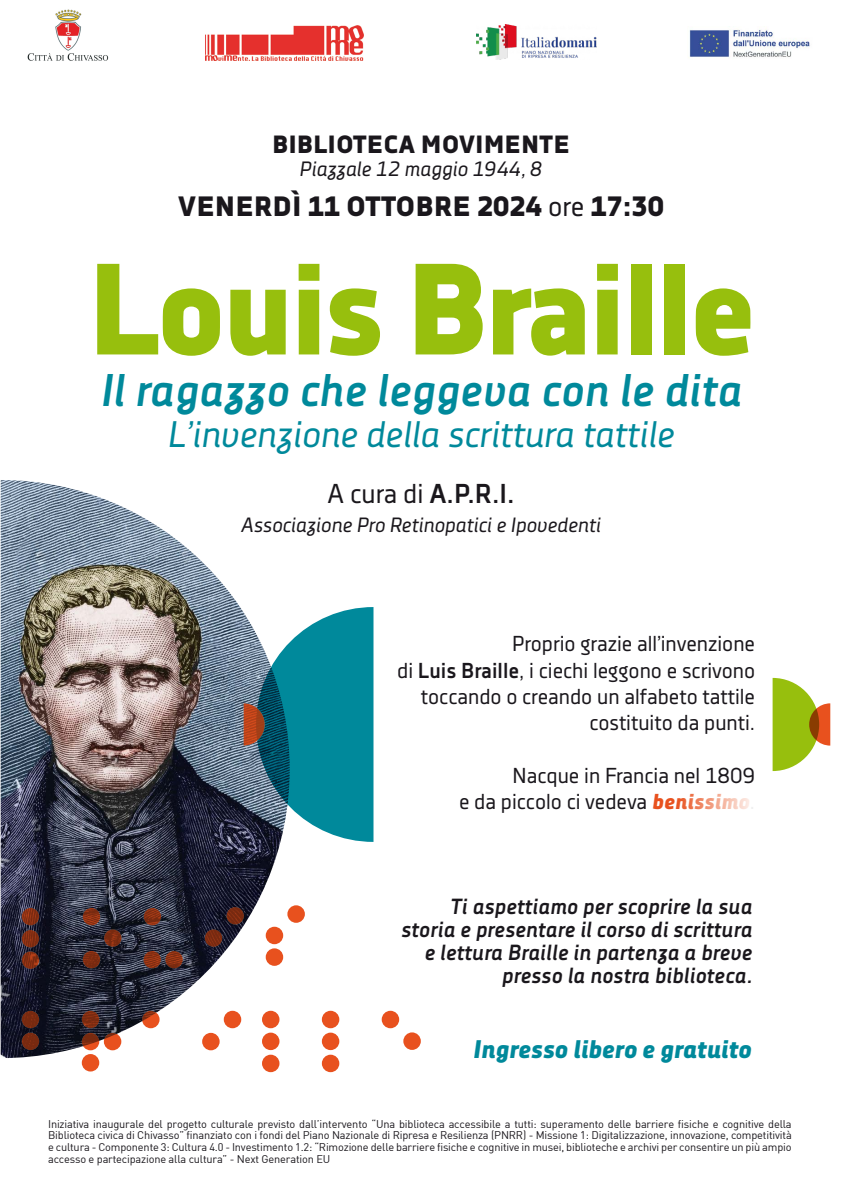
<style>
.page{position:relative;width:842px;height:1191px;background:#fff}
.page>*{position:absolute;margin:0;border:0;box-sizing:border-box;transform-origin:0 0}
.t1{font:800 129.4px "Decima Nova Pro";letter-spacing:-.04em;color:#97bf0d}
.t2{font:italic 700 45.7px "Decima Nova Pro";color:#00899b}
.t3{font:italic 36.9px "Decima Nova Pro";color:#00899b}
.t4{font:800 27.9px "Decima Nova Pro";color:#1a171c}
.t5{font:700 27.3px "Decima Nova Pro";color:#1a171c}
.t6{font:italic 800 25.4px "Decima Nova Pro";letter-spacing:-.02em;color:#00899b}
.t7{font:800 24.9px "Decima Nova Pro";color:#1a171c}
.t8{font:italic 700 21.9px/23.2px "Decima Nova Pro";color:#1a171c;text-align:right}
.t9{font:21.6px/26.3px "Decima Nova Pro";color:#1a171c;text-align:right}
.t10{font:italic 20.7px "Decima Nova Pro";color:#1a171c}
.t11{font:italic 20.6px "Decima Nova Pro";color:#1a171c}
.t12{font:11px/11.9px "DIN";letter-spacing:-.015em;color:#1a171c;text-align:justify}
.s1{font-weight:400}
.s2{font-weight:700}
.s3{font-weight:800;font-style:italic;color:#e8511e}
</style>
<div class="page">
<img style="left:27px;top:9px;width:82px;height:52px">
<img style="left:476px;top:25px;width:121px;height:35px">
<img style="left:205px;top:25px;width:158px;height:36px">
<img style="left:689px;top:29px;width:121px;height:28px">
<img style="left:1px;top:480px;width:289px;height:578px">
<svg style="left:773px;top:678px;width:57px;height:93px"></svg>
<svg style="left:244px;top:607px;width:129px;height:235px;background:#328d9c"></svg>
<svg style="left:22px;top:908px;width:17px;height:17px"></svg>
<svg style="left:83px;top:908px;width:17px;height:17px"></svg>
<svg style="left:144px;top:908px;width:17px;height:17px"></svg>
<svg style="left:226px;top:907px;width:18px;height:17px"></svg>
<div style="left:287px;top:905px;width:18px;height:17px;background:#e8511e;border-radius:50%"></div>
<svg style="left:83px;top:951px;width:17px;height:17px"></svg>
<svg style="left:143px;top:951px;width:18px;height:17px"></svg>
<svg style="left:165px;top:951px;width:18px;height:17px"></svg>
<svg style="left:22px;top:930px;width:17px;height:17px"></svg>
<svg style="left:104px;top:929px;width:18px;height:17px"></svg>
<svg style="left:205px;top:929px;width:17px;height:17px"></svg>
<div style="left:266px;top:926px;width:17px;height:18px;background:#e8511e;border-radius:50%"></div>
<div style="left:266px;top:948px;width:17px;height:17px;background:#e8511e;border-radius:50%"></div>
<svg style="left:22px;top:951px;width:17px;height:18px"></svg>
<svg style="left:22px;top:1010px;width:17px;height:18px"></svg>
<svg style="left:82px;top:1010px;width:17px;height:18px"></svg>
<svg style="left:142px;top:1010px;width:18px;height:18px"></svg>
<div style="left:224px;top:1010px;width:17px;height:18px;background:#e8511e;border-radius:50%"></div>
<div style="left:262px;top:1010px;width:17px;height:18px;background:#e8511e;border-radius:50%"></div>
<div style="left:262px;top:1032px;width:17px;height:18px;background:#e8511e;border-radius:50%"></div>
<div style="left:262px;top:1054px;width:17px;height:18px;background:#e8511e;border-radius:50%"></div>
<div style="left:322px;top:1010px;width:17px;height:18px;background:#e8511e;border-radius:50%"></div>
<div style="left:382px;top:1010px;width:17px;height:18px;background:#e8511e;border-radius:50%"></div>
<div style="left:403px;top:1032px;width:18px;height:18px;background:#e8511e;border-radius:50%"></div>
<div style="left:322px;top:1032px;width:17px;height:18px;background:#e8511e;border-radius:50%"></div>
<div style="left:322px;top:1054px;width:17px;height:18px;background:#e8511e;border-radius:50%"></div>
<div style="left:202px;top:1032px;width:18px;height:18px;background:#e8511e;border-radius:50%"></div>
<svg style="left:82px;top:1032px;width:17px;height:18px"></svg>
<svg style="left:104px;top:1032px;width:17px;height:18px"></svg>
<div style="left:82px;top:1054px;width:17px;height:17px;background:#e8511e;border-radius:50%"></div>
<svg style="left:22px;top:1032px;width:17px;height:18px"></svg>
<h3 class="t7" style="left:272px;top:129px;width:299px">BIBLIOTECA MOVIMENTE</h3>
<h3 class="t10" style="left:300px;top:157px;width:244px">Piazzale 12 maggio 1944, 8</h3>
<h3 class="t4" style="left:178px;top:190px;width:488px">VENERDÌ 11 OTTOBRE 2024 <span class="s1">ore</span> 17:30</h3>
<h1 class="t1" style="left:86px;top:235px;width:672px">Louis Braille</h1>
<h2 class="t2" style="left:100px;top:364px;width:643px">Il ragazzo che leggeva con le dita</h2>
<h3 class="t3" style="left:168px;top:413px;width:508px">L’invenzione della scrittura tattile</h3>
<h3 class="t5" style="left:327px;top:478px;width:189px"><span class="s1">A cura di</span> A.P.R.I.</h3>
<h3 class="t11" style="left:241px;top:513px;width:361px">Associazione Pro Retinopatici e Ipovedenti</h3>
<h3 class="t9" style="left:397px;top:631px;width:359px">Proprio grazie all’invenzione<br>di <span class="s2">Luis Braille</span>, i ciechi leggono e scrivono toccando o creando un alfabeto tattile costituito da punti.</h3>
<h3 class="t9" style="left:459px;top:762px;width:298px">Nacque in Francia nel 1809<br>e da piccolo ci vedeva <span class="s3">benissimo</span>.</h3>
<h3 class="t8" style="left:401px;top:895px;width:353px">Ti aspettiamo per scoprire la sua storia e presentare il corso di scrittura e lettura Braille in partenza a breve presso la nostra biblioteca.</h3>
<h3 class="t6" style="left:473px;top:1034px;width:281px">Ingresso libero e gratuito</h3>
<p class="t12" style="left:48px;top:1117px;width:745px">Iniziativa inaugurale del progetto culturale previsto dall’intervento “Una biblioteca accessibile a tutti: superamento delle barriere fisiche e cognitive della Biblioteca civica di Chivasso” finanziato con i fondi del Piano Nazionale di Ripresa e Resilienza (PNRR) - Missione 1: Digitalizzazione, innovazione, competitività e cultura - Componente 3: Cultura 4.0 - Investimento 1.2: “Rimozione delle barriere fisiche e cognitive in musei, biblioteche e archivi per consentire un più ampio accesso e partecipazione alla cultura” - Next Generation EU</p>
</div>
